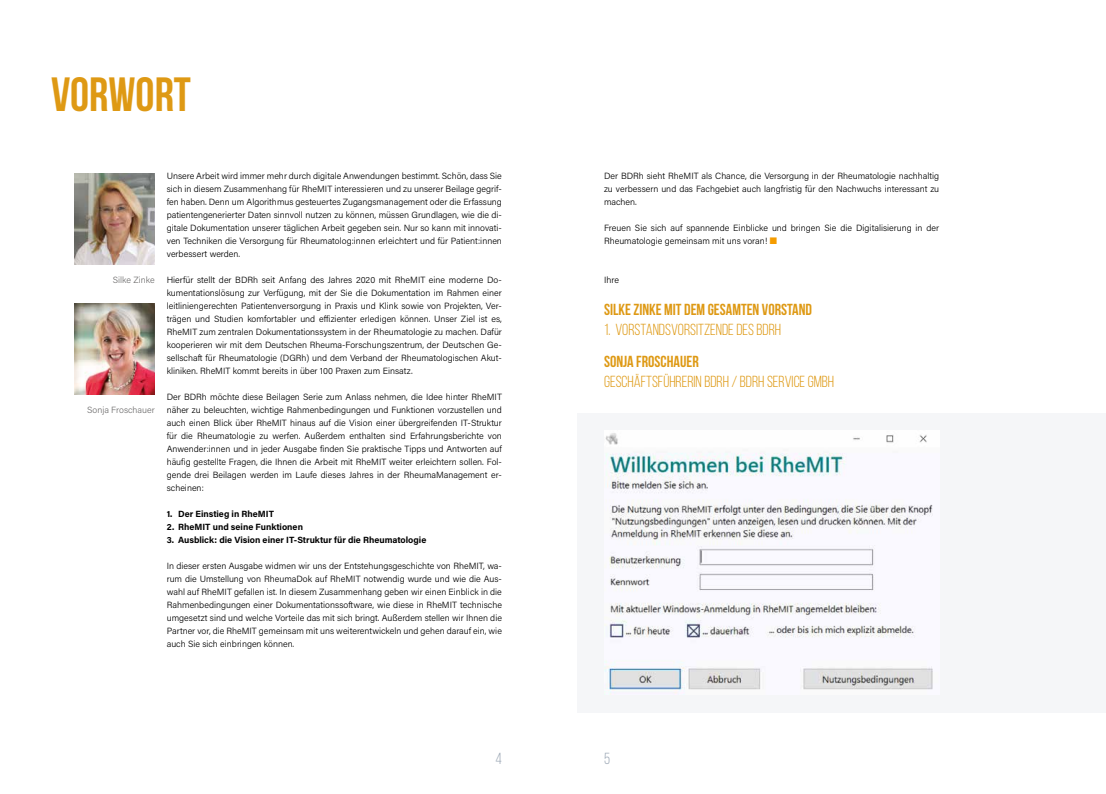
<style>
.page{position:relative;width:1106px;height:794px;background:#fff}
.page>*{position:absolute;margin:0;border:0;box-sizing:border-box;transform-origin:0 0}
.t1{font:700 48px "Bebas Neue";color:#de9914}
.t2{font:16px "Bebas Neue";color:#de9914}
.t3{font:700 16px "Bebas Neue";color:#de9914}
.t4{font:16px "Bebas Neue";color:#9da9b6}
.t5{font:300 9px/13px "Acumin Pro";color:#000;text-align:justify}
.t6{font:700 9px "Acumin Pro";color:#000}
.t7{font:300 9px "Acumin Pro";color:#706f6f}
.s1{color:#f59c00}
</style>
<div class="page">
<div style="left:578px;top:413px;width:528px;height:299px;background:#f5f6f8"></div>
<img style="left:74px;top:173px;width:81px;height:91px">
<img style="left:74px;top:303px;width:81px;height:91px">
<img style="left:606px;top:433px;width:327px;height:257px">
<h1 class="t1" style="left:51px;top:68px;width:141px">VORWORT</h1>
<p class="t7" style="left:113px;top:274px;width:44px">Silke Zinke</p>
<p class="t7" style="left:87px;top:404px;width:69px">Sonja Froschauer</p>
<p class="t5" style="left:167px;top:169px;width:337px">Unsere Arbeit wird immer mehr durch digitale Anwendungen bestimmt. Schön, dass Sie sich in diesem Zusammenhang für RheMIT interessieren und zu unserer Beilage gegrif&shy;fen haben. Denn um Algorithmus gesteuertes Zugangsmanagement oder die Erfassung patientengenerierter Daten sinnvoll nutzen zu können, müssen Grundlagen, wie die di&shy;gitale Dokumentation unserer täglichen Arbeit gegeben sein. Nur so kann mit innovati&shy;ven Techniken die Versorgung für Rheumatolog:innen erleichtert und für Patient:innen verbessert werden.</p>
<p class="t5" style="left:167px;top:273px;width:337px">Hierfür stellt der BDRh seit Anfang des Jahres 2020 mit RheMIT eine moderne Do&shy;kumentationslösung zur Verfügung, mit der Sie die Dokumentation im Rahmen einer leitliniengerechten Patientenversorgung in Praxis und Klink sowie von Projekten, Ver&shy;trägen und Studien komfortabler und effizienter erledigen können. Unser Ziel ist es, RheMIT zum zentralen Dokumentationssystem in der Rheumatologie zu machen. Dafür kooperieren wir mit dem Deutschen Rheuma-Forschungszentrum, der Deutschen Ge&shy;sellschaft für Rheumatologie (DGRh) und dem Verband der Rheumatologischen Akut&shy;kliniken. RheMIT kommt bereits in über 100 Praxen zum Einsatz.</p>
<p class="t5" style="left:167px;top:390px;width:337px">Der BDRh möchte diese Beilagen Serie zum Anlass nehmen, die Idee hinter RheMIT näher zu beleuchten, wichtige Rahmenbedingungen und Funktionen vorzustellen und auch einen Blick über RheMIT hinaus auf die Vision einer übergreifenden IT-Struktur für die Rheumatologie zu werfen. Außerdem enthalten sind Erfahrungsberichte von Anwender:innen und in jeder Ausgabe finden Sie praktische Tipps und Antworten auf häufig gestellte Fragen, die Ihnen die Arbeit mit RheMIT weiter erleichtern sollen. Fol&shy;gende drei Beilagen werden im Laufe dieses Jahres in der RheumaManagement er&shy;scheinen:</p>
<p class="t6" style="left:167px;top:507px;width:109px">1. Der Einstieg in RheMIT</p>
<p class="t6" style="left:167px;top:520px;width:138px">2. RheMIT und seine Funktionen</p>
<p class="t6" style="left:167px;top:533px;width:261px">3. Ausblick: die Vision einer IT-Struktur für die Rheumatologie</p>
<p class="t5" style="left:167px;top:559px;width:337px">In dieser ersten Ausgabe widmen wir uns der Entstehungsgeschichte von RheMIT, wa&shy;rum die Umstellung von RheumaDok auf RheMIT notwendig wurde und wie die Aus&shy;wahl auf RheMIT gefallen ist. In diesem Zusammenhang geben wir einen Einblick in die Rahmenbedingungen einer Dokumentationssoftware, wie diese in RheMIT technische umgesetzt sind und welche Vorteile das mit sich bringt. Außerdem stellen wir Ihnen die Partner vor, die RheMIT gemeinsam mit uns weiterentwickeln und gehen darauf ein, wie auch Sie sich einbringen können.</p>
<p class="t5" style="left:604px;top:169px;width:337px">Der BDRh sieht RheMIT als Chance, die Versorgung in der Rheumatologie nachhaltig zu verbessern und das Fachgebiet auch langfristig für den Nachwuchs interessant zu machen.</p>
<p class="t5" style="left:604px;top:221px;width:337px">Freuen Sie sich auf spannende Einblicke und bringen Sie die Digitalisierung in der<br>Rheumatologie gemeinsam mit uns voran! <span class="s1">■</span></p>
<p class="t5" style="left:604px;top:273px;width:16px">Ihre</p>
<h2 class="t3" style="left:604px;top:301px;width:209px">SILKE ZINKE MIT DEM GESAMTEN VORSTAND</h2>
<h2 class="t2" style="left:604px;top:320px;width:179px">1. VORSTANDSVORSITZENDE DES BDRH</h2>
<h2 class="t3" style="left:604px;top:353px;width:96px">SONJA FROSCHAUER</h2>
<h2 class="t2" style="left:604px;top:372px;width:232px">GESCHÄFTSFÜHRERIN BDRH / BDRH SERVICE GMBH</h2>
<h2 class="t4" style="left:495px;top:750px;width:8px">4</h2>
<h2 class="t4" style="left:604px;top:750px;width:8px">5</h2>
</div>
